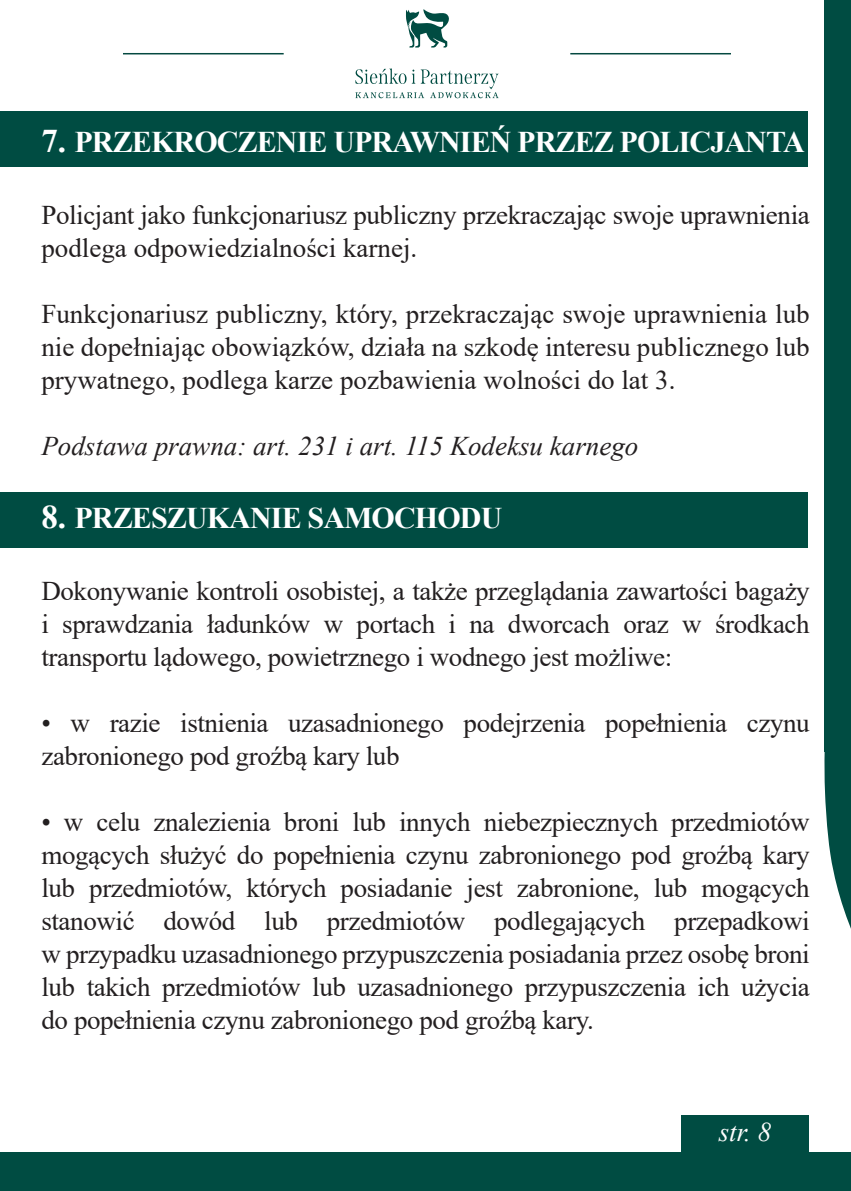
<style>
.page{position:relative;width:851px;height:1191px;background:#fff}
.page>*{position:absolute;margin:0;border:0;box-sizing:border-box;transform-origin:0 0}
.t1{font:700 30px "Times New Roman";letter-spacing:-.03em;color:#fff}
.t2{font:27px/33px "Times New Roman";letter-spacing:-.015em;color:#231f20;text-align:justify}
.t3{font:italic 27px "Times New Roman";color:#231f20}
.t4{font:italic 27px "Times New Roman";color:#fff}
.s1{font-size:33px}
</style>
<div class="page">
<div style="left:824px;top:0;width:26px;height:751px;background:#004c42"></div>
<svg style="left:824px;top:751px;width:26px;height:175px"></svg>
<div style="left:0;top:1152px;width:850px;height:39px;background:#004c42"></div>
<hr style="left:123px;top:53px;width:160px;height:1px;background:#054941">
<hr style="left:570px;top:53px;width:160px;height:1px;background:#054941">
<svg style="left:406px;top:9px;width:43px;height:39px"></svg>
<svg style="left:355px;top:68px;width:143px;height:30px"></svg>
<div style="left:0;top:112px;width:808px;height:55px;background:#004c42"></div>
<div style="left:0;top:493px;width:808px;height:55px;background:#004c42"></div>
<div style="left:681px;top:1115px;width:127px;height:76px;background:#004c42"></div>
<p class="t1" style="left:41px;top:120px;width:764px"><span class="s1">7.</span> PRZEKROCZENIE UPRAWNIEŃ PRZEZ POLICJANTA</p>
<p class="t2" style="left:41px;top:198px;width:769px">Policjant jako funkcjonariusz publiczny przekraczając swoje uprawnienia podlega odpowiedzialności karnej.</p>
<p class="t2" style="left:41px;top:297px;width:769px">Funkcjonariusz publiczny, który, przekraczając swoje uprawnienia lub nie dopełniając obowiązków, działa na szkodę interesu publicznego lub prywatnego, podlega karze pozbawienia wolności do lat 3.</p>
<p class="t3" style="left:41px;top:428px;width:598px">Podstawa prawna: art. 231 i art. 115 Kodeksu karnego</p>
<p class="t1" style="left:41px;top:496px;width:462px"><span class="s1">8.</span> PRZESZUKANIE SAMOCHODU</p>
<p class="t2" style="left:41px;top:574px;width:769px">Dokonywanie kontroli osobistej, a także przeglądania zawartości bagaży i sprawdzania ładunków w portach i na dworcach oraz w środkach transportu lądowego, powietrznego i wodnego jest możliwe:</p>
<p class="t2" style="left:41px;top:706px;width:769px">• w razie istnienia uzasadnionego podejrzenia popełnienia czynu zabronionego pod groźbą kary lub</p>
<p class="t2" style="left:41px;top:805px;width:769px">• w celu znalezienia broni lub innych niebezpiecznych przedmiotów mogących służyć do popełnienia czynu zabronionego pod groźbą kary lub przedmiotów, których posiadanie jest zabronione, lub mogących stanowić dowód lub przedmiotów podlegających przepadkowi w przypadku uzasadnionego przypuszczenia posiadania przez osobę broni lub takich przedmiotów lub uzasadnionego przypuszczenia ich użycia do popełnienia czynu zabronionego pod groźbą kary.</p>
<p class="t4" style="left:718px;top:1113px;width:54px">str. 8</p>
</div>
